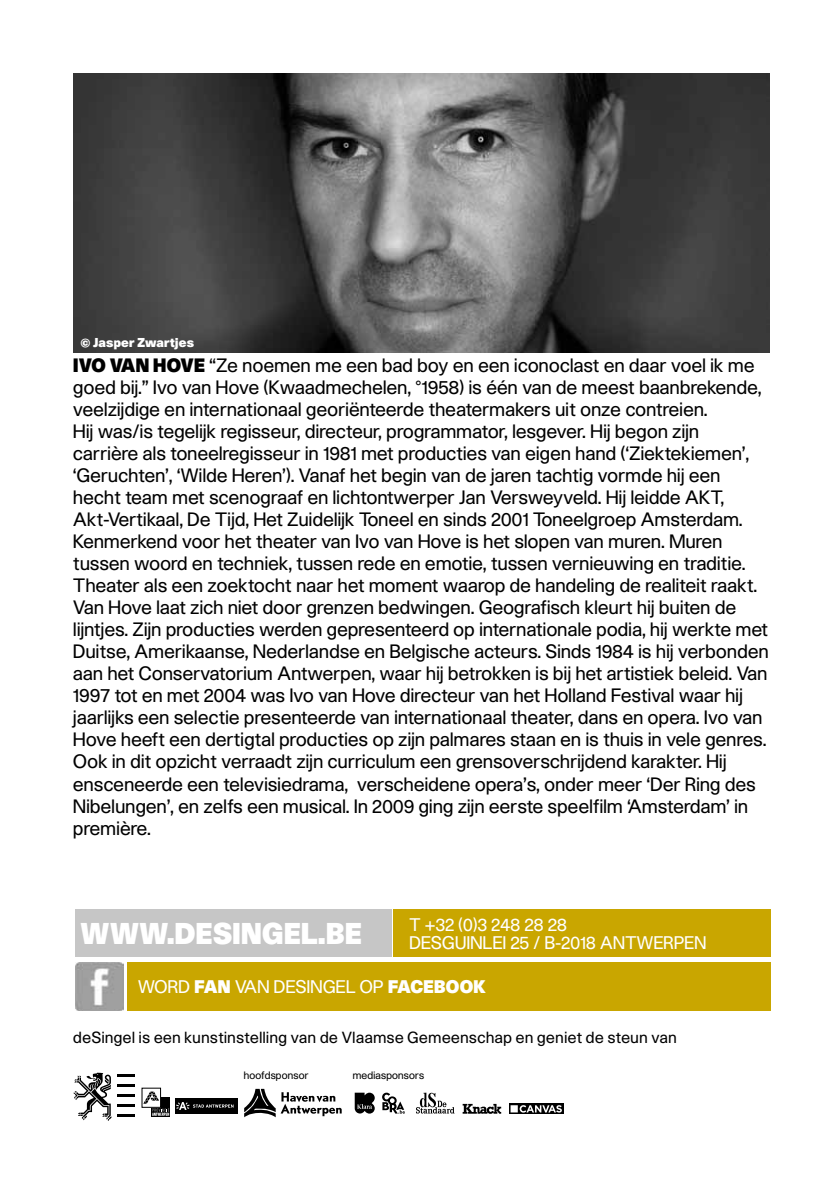
<style>
.page{position:relative;width:840px;height:1191px;background:#fff}
.page>*{position:absolute;margin:0;border:0;box-sizing:border-box;transform-origin:0 0}
.t1{font:700 28px "Sh Unica Haas";letter-spacing:.02em;color:#fff}
.t2{font:18px/22px "Sh Unica Haas";letter-spacing:.02em;color:#000}
.t3{font:17px "Sh Unica Haas";letter-spacing:.02em;color:#fff}
.t4{font:15px "Sh Unica Haas";letter-spacing:.045em;color:#000}
.t5{font:700 12px "Sh Unica Haas";letter-spacing:.02em;color:#fff}
.t6{font:10px "Sh Unica Haas";letter-spacing:.02em;color:#000}
.s1{font-weight:700}
</style>
<div class="page">
<img style="left:73px;top:74px;width:695px;height:278px">
<svg style="left:73px;top:1072px;width:39px;height:49px"></svg>
<hr style="left:117px;top:1074px;width:17px;height:3px;background:#000">
<hr style="left:117px;top:1104px;width:17px;height:3px;background:#000">
<hr style="left:117px;top:1084px;width:17px;height:3px;background:#000">
<hr style="left:117px;top:1094px;width:17px;height:3px;background:#000">
<hr style="left:117px;top:1113px;width:17px;height:3px;background:#000">
<div style="left:175px;top:1098px;width:62px;height:15px;background:#000"></div>
<svg style="left:176px;top:1102px;width:57px;height:8px"></svg>
<svg style="left:151px;top:1097px;width:19px;height:20px"></svg>
<svg style="left:143px;top:1091px;width:26px;height:24px"></svg>
<svg style="left:244px;top:1088px;width:97px;height:29px"></svg>
<svg style="left:354px;top:1092px;width:20px;height:21px"></svg>
<svg style="left:382px;top:1092px;width:23px;height:21px"></svg>
<svg style="left:416px;top:1092px;width:38px;height:21px"></svg>
<svg style="left:462px;top:1103px;width:39px;height:11px"></svg>
<svg style="left:509px;top:1103px;width:54px;height:11px"></svg>
<svg style="left:510px;top:1105px;width:51px;height:7px"></svg>
<div style="left:127px;top:962px;width:643px;height:48px;background:#c9a600"></div>
<img style="left:76px;top:962px;width:48px;height:48px">
<div style="left:393px;top:909px;width:377px;height:47px;background:#c9a600"></div>
<div style="left:75px;top:909px;width:316px;height:47px;background:#c6c6c6"></div>
<p class="t5" style="left:80px;top:335px;width:115px">© Jasper Zwartjes</p>
<p class="t2" style="left:73px;top:355px;width:696px"><span class="s1">IVO VAN HOVE</span> “Ze noemen me een bad boy en een iconoclast en daar voel ik me goed bij.” Ivo van Hove (Kwaadmechelen, °1958) is één van de meest baanbrekende, veelzijdige en internationaal georiënteerde theatermakers uit onze contreien.<br>Hij was/is tegelijk regisseur, directeur, programmator, lesgever. Hij begon zijn<br>carrière als toneelregisseur in 1981 met producties van eigen hand (‘Ziektekiemen’, ‘Geruchten’, ‘Wilde Heren’). Vanaf het begin van de jaren tachtig vormde hij een hecht team met scenograaf en lichtontwerper Jan Versweyveld. Hij leidde AKT, Akt-Vertikaal, De Tijd, Het Zuidelijk Toneel en sinds 2001 Toneelgroep Amsterdam.<br>Kenmerkend voor het theater van Ivo van Hove is het slopen van muren. Muren tussen woord en techniek, tussen rede en emotie, tussen vernieuwing en traditie.<br>Theater als een zoektocht naar het moment waarop de handeling de realiteit raakt.<br>Van Hove laat zich niet door grenzen bedwingen. Geografisch kleurt hij buiten de lijntjes. Zijn producties werden gepresenteerd op internationale podia, hij werkte met Duitse, Amerikaanse, Nederlandse en Belgische acteurs. Sinds 1984 is hij verbonden aan het Conservatorium Antwerpen, waar hij betrokken is bij het artistiek beleid. Van 1997 tot en met 2004 was Ivo van Hove directeur van het Holland Festival waar hij jaarlijks een selectie presenteerde van internationaal theater, dans en opera. Ivo van Hove heeft een dertigtal producties op zijn palmares staan en is thuis in vele genres.<br>Ook in dit opzicht verraadt zijn curriculum een grensoverschrijdend karakter. Hij ensceneerde een televisiedrama, verscheidene opera’s, onder meer ‘Der Ring des Nibelungen’, en zelfs een musical. In 2009 ging zijn eerste speelfilm ‘Amsterdam’ in première.</p>
<h1 class="t1" style="left:80px;top:917px;width:282px">WWW.DESINGEL.BE</h1>
<p class="t3" style="left:409px;top:914px;width:159px">T +32 (0)3 248 28 28</p>
<p class="t3" style="left:409px;top:932px;width:298px">DESGUINLEI 25 / B-2018 ANTWERPEN</p>
<p class="t3" style="left:138px;top:976px;width:349px">WORD <span class="s1">FAN</span> VAN DESINGEL OP <span class="s1">FACEBOOK</span></p>
<p class="t4" style="left:73px;top:1028px;width:604px">deSingel is een kunstinstelling van de Vlaamse Gemeenschap en geniet de steun van</p>
<p class="t6" style="left:243px;top:1069px;width:66px">hoofdsponsor</p>
<p class="t6" style="left:352px;top:1069px;width:73px">mediasponsors</p>
</div>
